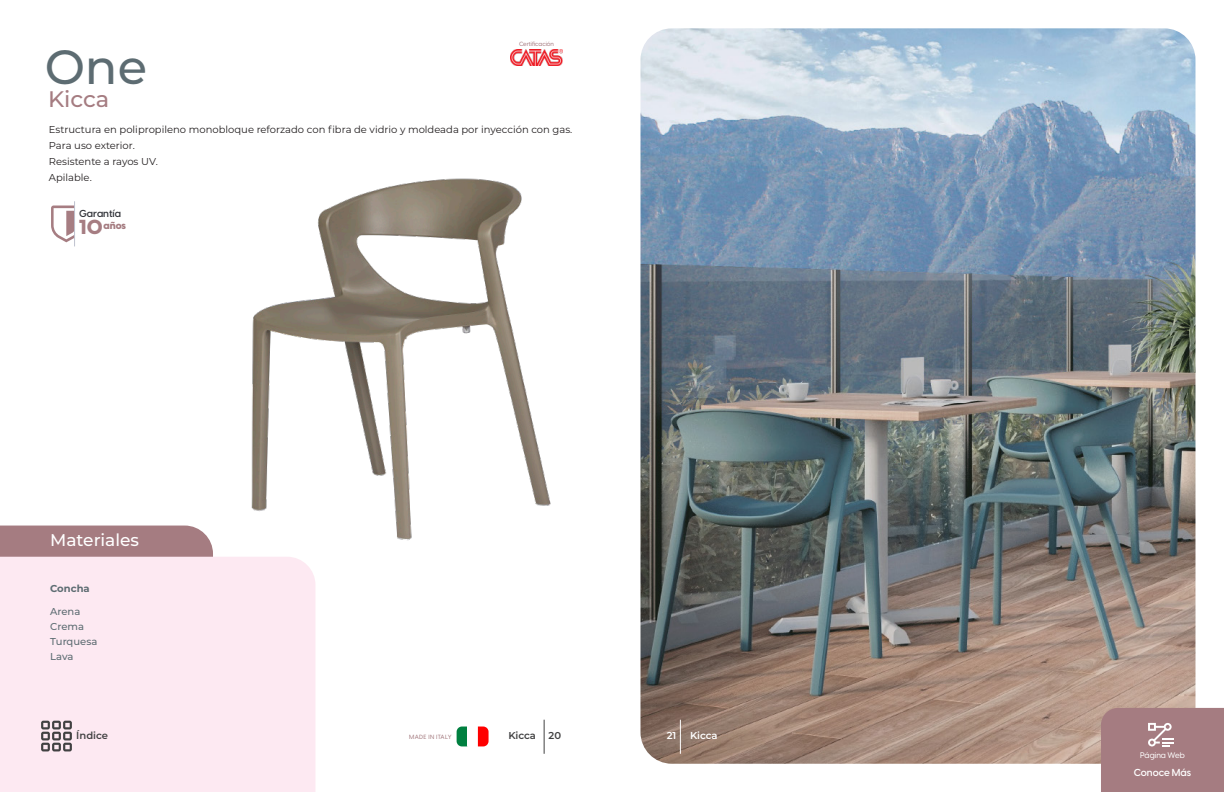
<style>
.page{position:relative;width:1224px;height:792px;background:#fff}
.page>*{position:absolute;margin:0;border:0;box-sizing:border-box;transform-origin:0 0}
.t1{font:500 48px "Montserrat";color:#5d6c72}
.t2{font:500 22.5px "Montserrat";letter-spacing:-.005em;color:#a57c81}
.t3{font:800 20px "Visby CF";color:#a67d82}
.t4{font:500 17px "Montserrat";color:#fff}
.t5{font:10px/16px "Montserrat";color:#231f20}
.t6{font:500 10px/15px "Montserrat";color:#5d6c72}
.t7{font:600 10px "Montserrat";color:#414142}
.t8{font:600 10px "Visby CF";color:#fff}
.t9{font:600 10px "Visby CF";color:#2f3137}
.t10{font:600 10px "Montserrat";letter-spacing:-.005em;color:#fff}
.t11{font:700 10px "Montserrat";color:#5d6c72}
.t12{font:800 10px "Visby CF";color:#a57c81}
.t13{font:500 8px "Visby CF";color:#fff}
.t14{font:500 6px "Visby CF";color:#a57c81}
.t15{font:500 6px "Visby CF";letter-spacing:.06em;color:#a57c81}
</style>
<div class="page">
<img style="left:251px;top:178px;width:300px;height:363px">
<div style="left:0;top:526px;width:213px;height:31px;background:#a57c81"></div>
<div style="left:0;top:557px;width:315px;height:235px;background:#fde9f2"></div>
<svg style="left:457px;top:727px;width:10px;height:19px"></svg>
<svg style="left:478px;top:727px;width:11px;height:19px"></svg>
<img style="left:511px;top:50px;width:51px;height:15px">
<svg style="left:41px;top:721px;width:31px;height:30px"></svg>
<hr style="left:544px;top:720px;width:1px;height:34px;background:#414142">
<img style="left:641px;top:28px;width:554px;height:736px">
<div style="left:1101px;top:708px;width:123px;height:84px;background:#a57c81"></div>
<hr style="left:680px;top:720px;width:1px;height:34px;background:#fff">
<svg style="left:51px;top:206px;width:23px;height:36px"></svg>
<hr style="left:74px;top:201px;width:1px;height:45px;background:#bfc2cf">
<p class="t14" style="left:519px;top:39px;width:37px">Certificación</p>
<h1 class="t1" style="left:45px;top:34px;width:104px">One</h1>
<h2 class="t2" style="left:48px;top:83px;width:63px">Kicca</h2>
<p class="t5" style="left:49px;top:121px;width:525px">Estructura en polipropileno monobloque reforzado con fibra de vidrio y moldeada por inyección con gas.<br>Para uso exterior.<br>Resistente a rayos UV.<br>Apilable.</p>
<h3 class="t3" style="left:78px;top:211px;width:26px">10</h3>
<p class="t9" style="left:79px;top:205px;width:43px">Garantía</p>
<p class="t12" style="left:103px;top:218px;width:24px">años</p>
<h3 class="t4" style="left:50px;top:528px;width:90px">Materiales</h3>
<p class="t11" style="left:50px;top:581px;width:41px">Concha</p>
<p class="t6" style="left:50px;top:604px;width:49px">Arena<br>Crema<br>Turquesa<br>Lava</p>
<p class="t7" style="left:76px;top:728px;width:33px">Índice</p>
<p class="t7" style="left:508px;top:728px;width:29px">Kicca</p>
<p class="t7" style="left:549px;top:728px;width:14px">20</p>
<p class="t15" style="left:409px;top:732px;width:44px">MADE IN ITALY</p>
<p class="t10" style="left:667px;top:728px;width:11px">21</p>
<p class="t10" style="left:690px;top:728px;width:29px">Kicca</p>
<p class="t13" style="left:1140px;top:749px;width:46px">Página Web</p>
<p class="t8" style="left:1134px;top:765px;width:59px">Conoce Más</p>
</div>
